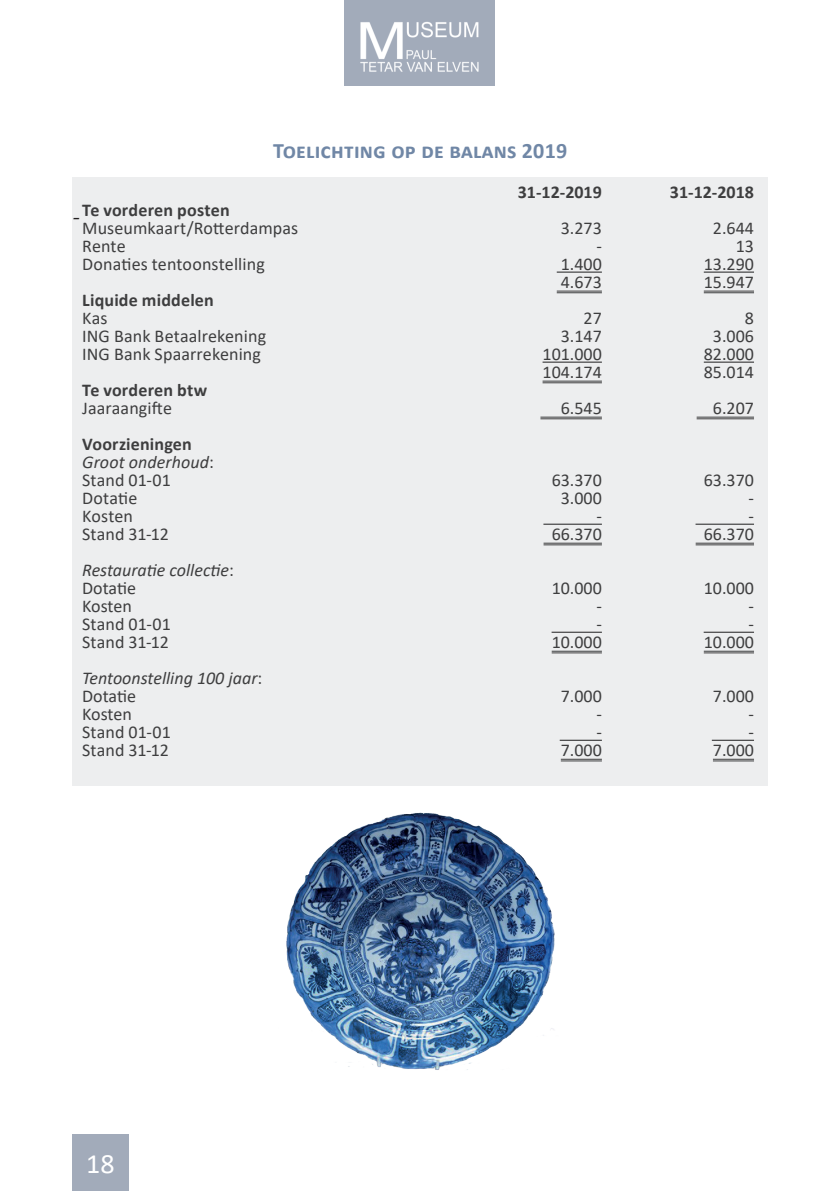
<style>
.page{position:relative;width:840px;height:1191px;background:#fff}
.page>*{position:absolute;margin:0;border:0;box-sizing:border-box;transform-origin:0 0}
.t1{font:28px "Calibri";color:#fff}
.t2{font:700 22px "Calibri";letter-spacing:.01em;color:#7087a6}
.t3{font:18px/18px "Calibri";color:#3e3e3f;text-align:right}
.t4{font:700 18px "Calibri";color:#3e3e3f}
.s1{font-family:"Minion Pro";font-size:24px;color:#231f20}
.s2{font-weight:700}
.s3{font-style:italic}
</style>
<div class="page">
<div style="left:344px;top:0;width:151px;height:85px;background:#a2abba"></div>
<div style="left:72px;top:1134px;width:57px;height:57px;background:#a2abba"></div>
<img style="left:360px;top:21px;width:119px;height:51px">
<div style="left:72px;top:177px;width:695px;height:608px;background:#edeeef"></div>
<hr style="left:556px;top:271px;width:45px;height:2px;background:#3e3e3f">
<hr style="left:556px;top:291px;width:45px;height:1px;background:#3e3e3f">
<hr style="left:556px;top:292px;width:45px;height:1px;background:#3e3e3f">
<hr style="left:542px;top:361px;width:59px;height:2px;background:#3e3e3f">
<hr style="left:542px;top:381px;width:59px;height:1px;background:#3e3e3f">
<hr style="left:542px;top:382px;width:59px;height:1px;background:#3e3e3f">
<hr style="left:540px;top:417px;width:61px;height:1px;background:#3e3e3f">
<hr style="left:540px;top:418px;width:61px;height:1px;background:#3e3e3f">
<hr style="left:543px;top:523px;width:58px;height:2px;background:#3e3e3f">
<hr style="left:543px;top:543px;width:58px;height:1px;background:#3e3e3f">
<hr style="left:543px;top:544px;width:58px;height:1px;background:#3e3e3f">
<hr style="left:551px;top:631px;width:50px;height:2px;background:#3e3e3f">
<hr style="left:551px;top:651px;width:50px;height:1px;background:#3e3e3f">
<hr style="left:551px;top:652px;width:50px;height:1px;background:#3e3e3f">
<hr style="left:559px;top:739px;width:42px;height:2px;background:#3e3e3f">
<hr style="left:560px;top:759px;width:41px;height:1px;background:#3e3e3f">
<hr style="left:560px;top:760px;width:41px;height:1px;background:#3e3e3f">
<hr style="left:703px;top:271px;width:50px;height:2px;background:#3e3e3f">
<hr style="left:703px;top:291px;width:50px;height:1px;background:#3e3e3f">
<hr style="left:703px;top:292px;width:50px;height:1px;background:#3e3e3f">
<hr style="left:703px;top:361px;width:50px;height:2px;background:#3e3e3f">
<hr style="left:696px;top:417px;width:57px;height:1px;background:#3e3e3f">
<hr style="left:696px;top:418px;width:57px;height:1px;background:#3e3e3f">
<hr style="left:695px;top:523px;width:58px;height:2px;background:#3e3e3f">
<hr style="left:695px;top:543px;width:58px;height:1px;background:#3e3e3f">
<hr style="left:695px;top:544px;width:58px;height:1px;background:#3e3e3f">
<hr style="left:703px;top:631px;width:50px;height:2px;background:#3e3e3f">
<hr style="left:703px;top:651px;width:50px;height:1px;background:#3e3e3f">
<hr style="left:703px;top:652px;width:50px;height:1px;background:#3e3e3f">
<hr style="left:711px;top:739px;width:42px;height:2px;background:#3e3e3f">
<hr style="left:712px;top:759px;width:41px;height:1px;background:#3e3e3f">
<hr style="left:712px;top:760px;width:41px;height:1px;background:#3e3e3f">
<img style="left:286px;top:812px;width:269px;height:258px">
<p class="t2" style="left:273px;top:135px;width:295px">Toelichting op de balans 2019</p>
<p class="t3" style="left:82px;top:201px;width:217px;text-align:left;text-indent:-10px"><span class="s1">-</span><span class="s2">Te vorderen posten<br></span>Museumkaart/Rotterdampas<br>Rente<br>Donaties tentoonstelling</p>
<p class="t4" style="left:82px;top:287px;width:133px">Liquide middelen</p>
<p class="t3" style="left:82px;top:309px;width:185px;text-align:left">Kas<br>ING Bank Betaalrekening<br>ING Bank Spaarrekening</p>
<p class="t4" style="left:82px;top:377px;width:126px">Te vorderen btw</p>
<p class="t3" style="left:82px;top:399px;width:91px">Jaaraangifte</p>
<p class="t3" style="left:82px;top:435px;width:133px;text-align:left"><span class="s2">Voorzieningen<br></span><span class="s3">Groot onderhoud</span>:<br>Stand 01-01<br>Dotatie<br>Kosten<br>Stand 31-12</p>
<p class="t3" style="left:82px;top:561px;width:153px;text-align:left"><span class="s3">Restauratie collectie</span>:<br>Dotatie<br>Kosten<br>Stand 01-01<br>Stand 31-12</p>
<p class="t3" style="left:82px;top:669px;width:181px;text-align:left"><span class="s3">Tentoonstelling 100 jaar</span>:<br>Dotatie<br>Kosten<br>Stand 01-01<br>Stand 31-12</p>
<p class="t4" style="left:517px;top:179px;width:86px">31-12-2019</p>
<p class="t3" style="left:560px;top:219px;width:43px">3.273 -<br>1.400<br>4.673</p>
<p class="t3" style="left:542px;top:309px;width:61px">27<br>3.147<br>101.000<br>104.174</p>
<p class="t3" style="left:560px;top:399px;width:43px">6.545</p>
<p class="t3" style="left:551px;top:471px;width:52px">63.370<br>3.000 -<br>66.370</p>
<p class="t3" style="left:551px;top:579px;width:52px">10.000 -<br>-<br>10.000</p>
<p class="t3" style="left:560px;top:687px;width:43px">7.000 -<br>-<br>7.000</p>
<p class="t4" style="left:669px;top:179px;width:86px">31-12-2018</p>
<p class="t3" style="left:703px;top:219px;width:52px">2.644<br>13<br>13.290<br>15.947</p>
<p class="t3" style="left:703px;top:309px;width:52px">8<br>3.006<br>82.000<br>85.014</p>
<p class="t3" style="left:712px;top:399px;width:43px">6.207</p>
<p class="t3" style="left:703px;top:471px;width:52px">63.370 -<br>-<br>66.370</p>
<p class="t3" style="left:703px;top:579px;width:52px">10.000 -<br>-<br>10.000</p>
<p class="t3" style="left:712px;top:687px;width:43px">7.000 -<br>-<br>7.000</p>
<h1 class="t1" style="left:86px;top:1144px;width:30px">18</h1>
</div>
